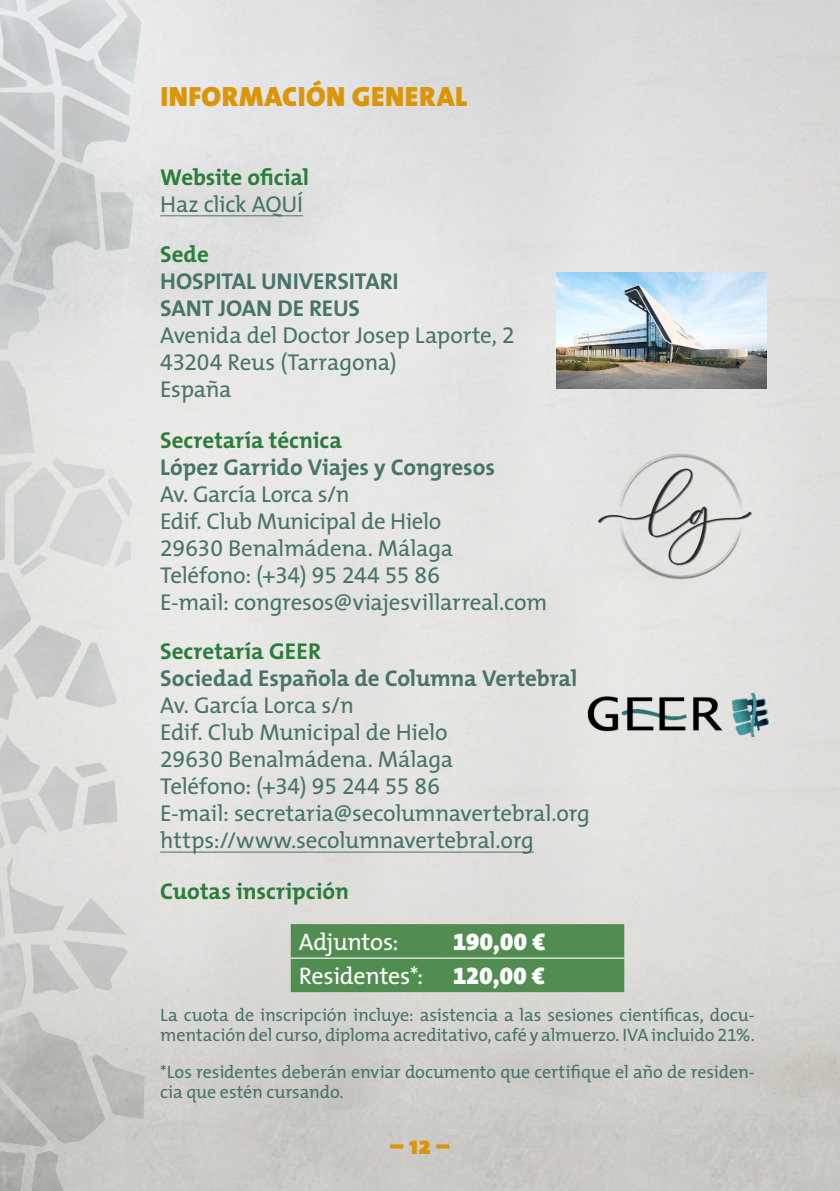
<style>
.page{position:relative;width:840px;height:1191px;background:#fff}
.page>*{position:absolute;margin:0;border:0;box-sizing:border-box;transform-origin:0 0}
.Epigrafe_1{font:900 28px "The Mix";letter-spacing:.02em;color:#db9508}
.t1{font:900 26px "The Mix";color:#db9508}
.t2{font:24px "The Mix";letter-spacing:-.01em;color:#fff}
.t3{font:24px "The Mix Black Expert";letter-spacing:.01em;color:#fff}
.t4{font:23px "The Mix";letter-spacing:-.01em;color:#47746b}
.t5{font:700 23px "The Mix";letter-spacing:-.005em;color:#47746b}
.Epigrafe_informacion{font:700 23px "The Mix";letter-spacing:-.005em;color:#2a7d3b}
.t6{font:23px "The Mix Regular Expert";letter-spacing:-.005em;color:#47746b}
.t7{font:18px/20px "The Mix";letter-spacing:-.01em;color:#47746b}
.s1{font-family:"The Mix Regular Expert"}
.s2{font-family:"The Mix"}
.s3{font-family:"The Mix";font-weight:900}
</style>
<div class="page">
<img style="left:295px;top:0;width:544px;height:1191px">
<img style="left:0;top:0;width:295px;height:1191px">
<hr style="left:160px;top:215px;width:143px;height:1px;background:#47746b">
<hr style="left:160px;top:851px;width:373px;height:1px;background:#47746b">
<div style="left:290px;top:924px;width:334px;height:68px;background:#518d51"></div>
<hr style="left:290px;top:957px;width:155px;height:1px;background:#fff">
<hr style="left:445px;top:957px;width:179px;height:1px;background:#fff">
<img style="left:556px;top:272px;width:209px;height:117px">
<img style="left:585px;top:693px;width:184px;height:43px">
<img style="left:588px;top:434px;width:177px;height:177px">
<p class="Epigrafe_1" style="left:160px;top:73px;width:308px">INFORMACIÓN GENERAL</p>
<p class="Epigrafe_informacion" style="left:160px;top:158px;width:150px">Website oficial</p>
<p class="t4" style="left:160px;top:185px;width:144px">Haz click AQUÍ</p>
<p class="Epigrafe_informacion" style="left:160px;top:235px;width:50px">Sede</p>
<p class="t5" style="left:160px;top:262px;width:240px">HOSPITAL UNIVERSITARI</p>
<p class="t5" style="left:160px;top:289px;width:201px">SANT JOAN DE REUS</p>
<p class="t4" style="left:160px;top:316px;width:356px">Avenida del Doctor Josep Laporte, <span class="s1">2</span></p>
<p class="t4" style="left:160px;top:343px;width:238px"><span class="s1">43204</span> Reus (Tarragona)</p>
<p class="t4" style="left:160px;top:370px;width:73px">España</p>
<p class="Epigrafe_informacion" style="left:160px;top:420px;width:183px">Secretaría técnica</p>
<p class="t5" style="left:160px;top:447px;width:336px">López Garrido Viajes y Congresos</p>
<p class="t4" style="left:160px;top:475px;width:191px">Av. García Lorca s/n</p>
<p class="t4" style="left:160px;top:502px;width:282px">Edif. Club Municipal de Hielo</p>
<p class="t4" style="left:160px;top:529px;width:294px"><span class="s1">29630</span> Benalmádena. Málaga</p>
<p class="t6" style="left:160px;top:556px;width:281px"><span class="s2">Teléfono:</span> (+34) 95 244 55 86</p>
<p class="t4" style="left:160px;top:583px;width:388px">E-mail: congresos@viajesvillarreal.com</p>
<p class="Epigrafe_informacion" style="left:160px;top:632px;width:162px">Secretaría GEER</p>
<p class="t5" style="left:160px;top:659px;width:418px">Sociedad Española de Columna Vertebral</p>
<p class="t4" style="left:160px;top:686px;width:195px">Av. García Lorca s/n</p>
<p class="t4" style="left:160px;top:713px;width:289px">Edif. Club Municipal de Hielo</p>
<p class="t4" style="left:160px;top:740px;width:294px"><span class="s1">29630</span> Benalmádena. Málaga</p>
<p class="t6" style="left:160px;top:767px;width:281px"><span class="s2">Teléfono:</span> (+34) 95 244 55 86</p>
<p class="t4" style="left:160px;top:794px;width:431px">E-mail: secretaria@secolumnavertebral.org</p>
<p class="t4" style="left:160px;top:821px;width:375px">https://www.secolumnavertebral.org</p>
<p class="Epigrafe_informacion" style="left:160px;top:872px;width:190px">Cuotas inscripción</p>
<p class="t2" style="left:298px;top:922px;width:101px">Adjuntos:</p>
<p class="t3" style="left:453px;top:921px;width:94px">190,00 <span class="s3">€</span></p>
<p class="t2" style="left:298px;top:956px;width:126px">Residentes*:</p>
<p class="t3" style="left:453px;top:955px;width:93px">120,00 <span class="s3">€</span></p>
<p class="t7" style="left:160px;top:1004px;width:596px">La cuota de inscripción incluye: asistencia a las sesiones científicas, docu&shy;mentación del curso, diploma acreditativo, café y almuerzo. IVA incluido <span class="s1">21</span>%.</p>
<p class="t7" style="left:160px;top:1061px;width:596px">*Los residentes deberán enviar documento que certifique el año de residen&shy;cia que estén cursando.</p>
<p class="t1" style="left:390px;top:1123px;width:61px">– 12 –</p>
</div>
